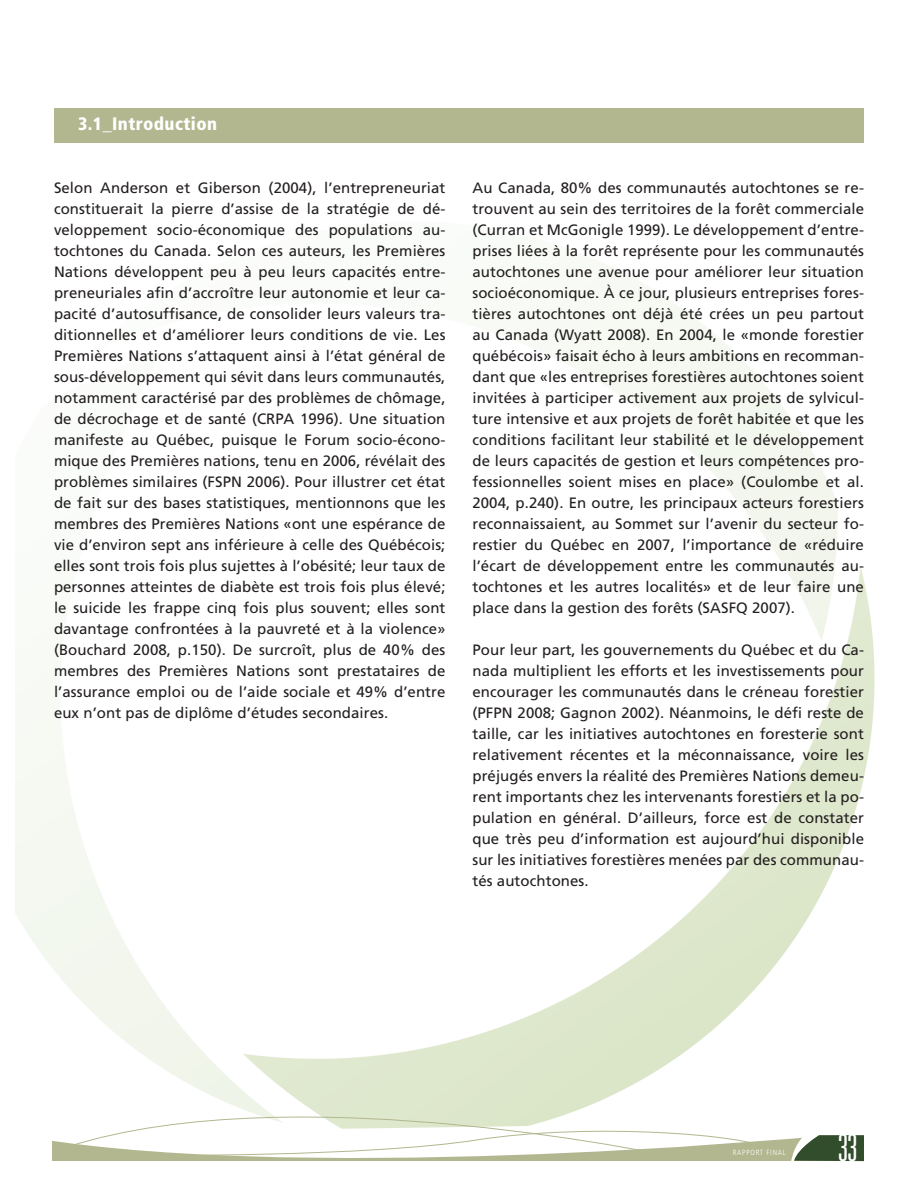
<style>
.page{position:relative;width:918px;height:1188px;background:#fff}
.page>*{position:absolute;margin:0;border:0;box-sizing:border-box;transform-origin:0 0}
.t1{font:300 ultra-condensed 37.5px "Univers";color:#fff}
.t2{font:900 condensed 18px "Frutiger";letter-spacing:.025em;color:#fff}
.t3{font:15px/21px "Frutiger";letter-spacing:.005em;color:#231f20;text-align:justify}
.t4{font:300 condensed 7.5px "Frutiger";letter-spacing:.1em;color:#fff}
</style>
<div class="page">
<img style="left:15px;top:267px;width:860px;height:806px">
<div style="left:54px;top:108px;width:810px;height:35px;background:#b2b78f"></div>
<div style="left:52px;top:1139px;width:735px;height:22px;background:#b2b78f"></div>
<svg style="left:684px;top:1133px;width:87px;height:24px"></svg>
<svg style="left:787px;top:1135px;width:77px;height:27px;background:#5f7356"></svg>
<svg style="left:67px;top:1073px;width:617px;height:86px"></svg>
<p class="t2" style="left:78px;top:113px;width:141px">3.1_Introduction</p>
<p class="t3" style="left:54px;top:178px;width:393px">Selon Anderson et Giberson (2004), l’entrepreneuriat constituerait la pierre d’assise de la stratégie de dé&shy;veloppement socio-économique des populations au&shy;tochtones du Canada. Selon ces auteurs, les Premières Nations développent peu à peu leurs capacités entre&shy;preneuriales afin d’accroître leur autonomie et leur ca&shy;pacité d’autosuffisance, de consolider leurs valeurs tra&shy;ditionnelles et d’améliorer leurs conditions de vie. Les Premières Nations s’attaquent ainsi à l’état général de sous-développement qui sévit dans leurs communautés, notamment caractérisé par des problèmes de chômage, de décrochage et de santé (CRPA 1996). Une situation manifeste au Québec, puisque le Forum socio-écono&shy;mique des Premières nations, tenu en 2006, révélait des problèmes similaires (FSPN 2006). Pour illustrer cet état de fait sur des bases statistiques, mentionnons que les membres des Premières Nations «ont une espérance de vie d’environ sept ans inférieure à celle des Québécois; elles sont trois fois plus sujettes à l’obésité; leur taux de personnes atteintes de diabète est trois fois plus élevé; le suicide les frappe cinq fois plus souvent; elles sont davantage confrontées à la pauvreté et à la violence» (Bouchard 2008, p.150). De surcroît, plus de 40% des membres des Premières Nations sont prestataires de l’assurance emploi ou de l’aide sociale et 49% d’entre eux n’ont pas de diplôme d’études secondaires.</p>
<p class="t3" style="left:472px;top:177px;width:393px">Au Canada, 80% des communautés autochtones se re&shy;trouvent au sein des territoires de la forêt commerciale (Curran et McGonigle 1999). Le développement d’entre&shy;prises liées à la forêt représente pour les communautés autochtones une avenue pour améliorer leur situation socioéconomique. À ce jour, plusieurs entreprises fores&shy;tières autochtones ont déjà été crées un peu partout au Canada (Wyatt 2008). En 2004, le «monde forestier québécois» faisait écho à leurs ambitions en recomman&shy;dant que «les entreprises forestières autochtones soient invitées à participer activement aux projets de sylvicul&shy;ture intensive et aux projets de forêt habitée et que les conditions facilitant leur stabilité et le développement de leurs capacités de gestion et leurs compétences pro&shy;fessionnelles soient mises en place» (Coulombe et al.<br>2004, p.240). En outre, les principaux acteurs forestiers reconnaissaient, au Sommet sur l’avenir du secteur fo&shy;restier du Québec en 2007, l’importance de «réduire l’écart de développement entre les communautés au&shy;tochtones et les autres localités» et de leur faire une place dans la gestion des forêts (SASFQ 2007).</p>
<p class="t3" style="left:472px;top:639px;width:393px">Pour leur part, les gouvernements du Québec et du Ca&shy;nada multiplient les efforts et les investissements pour encourager les communautés dans le créneau forestier (PFPN 2008; Gagnon 2002). Néanmoins, le défi reste de taille, car les initiatives autochtones en foresterie sont relativement récentes et la méconnaissance, voire les préjugés envers la réalité des Premières Nations demeu&shy;rent importants chez les intervenants forestiers et la po&shy;pulation en général. D’ailleurs, force est de constater que très peu d’information est aujourd’hui disponible sur les initiatives forestières menées par des communau&shy;tés autochtones.</p>
<p class="t4" style="left:733px;top:1148px;width:54px">RAPPORT FINAL</p>
<h1 class="t1" style="left:838px;top:1128px;width:21px">33</h1>
</div>
